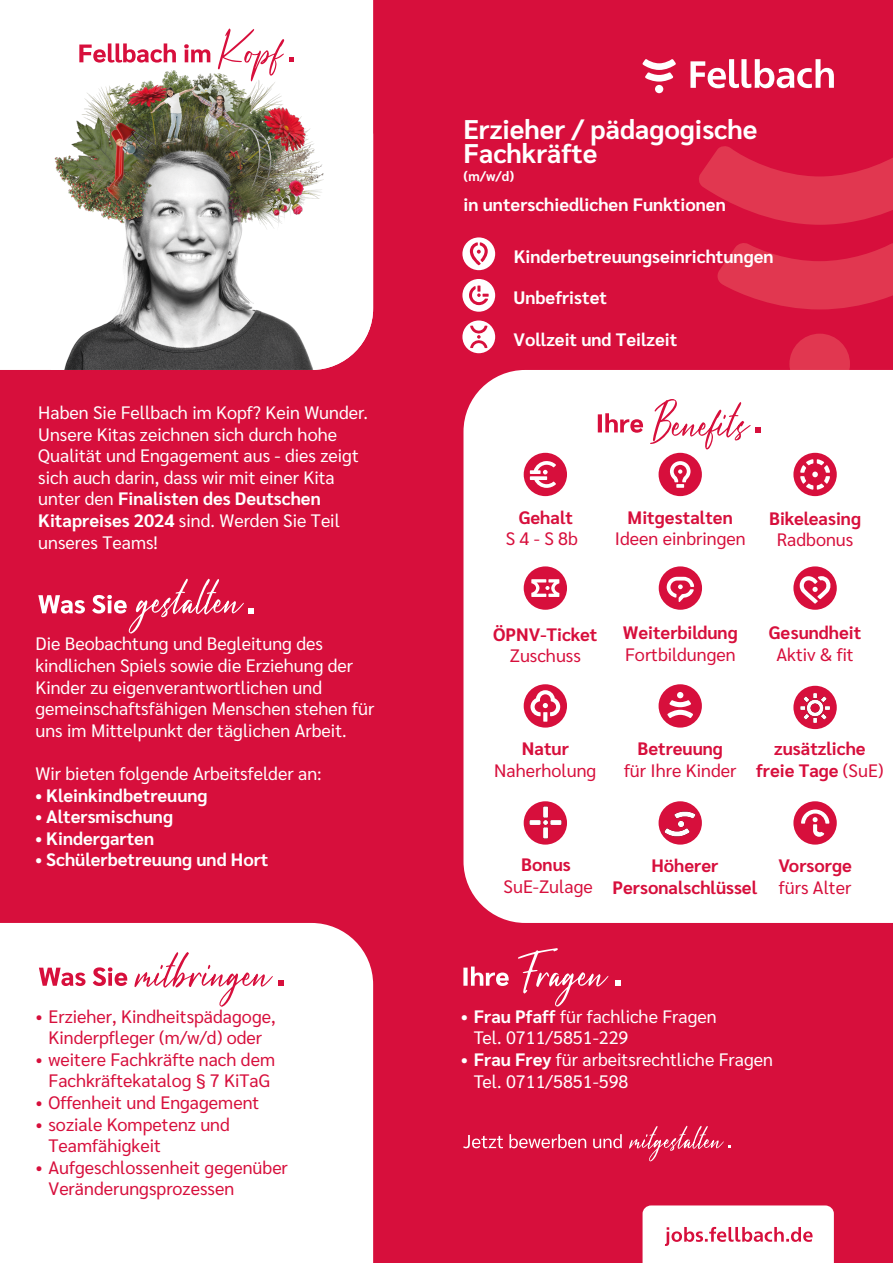
<style>
.page{position:relative;width:893px;height:1263px;background:#d70f3c}
.page>*{position:absolute;margin:0;border:0;box-sizing:border-box;transform-origin:0 0}
.t1{font:700 27px/24.3px "Sarabun";color:#fff}
.t2{font:18px/21.6px "Sarabun";color:#fff}
.t3{font:18px/21.6px "Sarabun";color:#d70f3c;text-align:center}
.t4{font:700 18px "Sarabun";color:#fff}
.t5{font:700 18px "Sarabun";color:#d70f3c}
.t6{font:18px "Sarabun";color:#d70f3c}
.t7{font:700 18px/21.6px "Sarabun";color:#d70f3c;text-align:center}
.t8{font:18px "Sarabun";color:#fff}
.t9{font:700 13.5px "Sarabun";color:#fff}
.s1{font-weight:700}
.s2{font-style:inherit}
.s3{font-weight:400}
</style>
<div class="page">
<div style="left:789px;top:334px;width:61px;height:60px;background:#e13750;border-radius:50%"></div>
<svg style="left:717px;top:243px;width:176px;height:66px"></svg>
<svg style="left:699px;top:146px;width:194px;height:79px"></svg>
<div style="left:463px;top:370px;width:430px;height:553px;background:#fff"></div>
<div style="left:0;top:0;width:373px;height:370px;background:#fff"></div>
<div style="left:0;top:923px;width:373px;height:340px;background:#fff"></div>
<svg style="left:643px;top:1205px;width:191px;height:58px;background:#fbeaee"></svg>
<div style="left:793px;top:566px;width:44px;height:44px;background:#d70f3c;border-radius:50%"></div>
<svg style="left:800px;top:576px;width:31px;height:28px"></svg>
<div style="left:524px;top:453px;width:43px;height:43px;background:#d70f3c;border-radius:50%"></div>
<svg style="left:530px;top:461px;width:26px;height:27px"></svg>
<div style="left:659px;top:453px;width:43px;height:43px;background:#d70f3c;border-radius:50%"></div>
<svg style="left:670px;top:461px;width:20px;height:27px"></svg>
<div style="left:659px;top:566px;width:43px;height:44px;background:#d70f3c;border-radius:50%"></div>
<svg style="left:667px;top:577px;width:27px;height:25px"></svg>
<div style="left:524px;top:566px;width:43px;height:44px;background:#d70f3c;border-radius:50%"></div>
<svg style="left:531px;top:579px;width:28px;height:18px"></svg>
<div style="left:793px;top:453px;width:44px;height:43px;background:#d70f3c;border-radius:50%"></div>
<svg style="left:800px;top:459px;width:30px;height:31px"></svg>
<div style="left:659px;top:684px;width:43px;height:44px;background:#d70f3c;border-radius:50%"></div>
<svg style="left:667px;top:692px;width:26px;height:26px"></svg>
<div style="left:524px;top:684px;width:43px;height:44px;background:#d70f3c;border-radius:50%"></div>
<svg style="left:543px;top:712px;width:4px;height:10px"></svg>
<svg style="left:530px;top:690px;width:30px;height:26px"></svg>
<div style="left:462px;top:320px;width:33px;height:33px;background:#fff;border-radius:50%"></div>
<svg style="left:470px;top:326px;width:17px;height:22px"></svg>
<div style="left:462px;top:279px;width:33px;height:33px;background:#fff;border-radius:50%"></div>
<svg style="left:469px;top:286px;width:20px;height:19px"></svg>
<div style="left:462px;top:237px;width:33px;height:33px;background:#fff;border-radius:50%"></div>
<svg style="left:470px;top:242px;width:18px;height:23px"></svg>
<svg style="left:79px;top:43px;width:131px;height:20px"></svg>
<svg style="left:218px;top:28px;width:76px;height:42px;background:#f8dae1"></svg>
<svg style="left:598px;top:413px;width:45px;height:20px"></svg>
<svg style="left:650px;top:399px;width:111px;height:51px;background:#f9dbe2"></svg>
<svg style="left:615px;top:980px;width:5px;height:6px"></svg>
<svg style="left:518px;top:948px;width:91px;height:58px"></svg>
<svg style="left:463px;top:966px;width:46px;height:20px"></svg>
<svg style="left:463px;top:1125px;width:267px;height:36px"></svg>
<svg style="left:134px;top:951px;width:149px;height:56px;background:#fae4e9"></svg>
<svg style="left:39px;top:967px;width:88px;height:19px"></svg>
<svg style="left:38px;top:578px;width:215px;height:55px"></svg>
<svg style="left:690px;top:59px;width:144px;height:29px"></svg>
<div style="left:655px;top:85px;width:8px;height:8px;background:#fff;border-radius:50%"></div>
<svg style="left:642px;top:59px;width:34px;height:23px"></svg>
<svg style="left:793px;top:686px;width:44px;height:43px"></svg>
<div style="left:793px;top:801px;width:44px;height:44px;background:#d70f3c;border-radius:50%"></div>
<svg style="left:801px;top:809px;width:28px;height:28px"></svg>
<img style="left:796px;top:689px;width:38px;height:38px">
<img style="left:656px;top:800px;width:49px;height:49px">
<img style="left:521px;top:799px;width:48px;height:48px">
<img style="left:51px;top:134px;width:322px;height:236px">
<img style="left:34px;top:70px;width:307px;height:175px">
<p class="t8" style="left:38px;top:402px;width:331px">Haben Sie Fellbach im Kopf? Kein Wunder.</p>
<p class="t2" style="left:38px;top:424px;width:322px">Unsere Kitas zeichnen sich durch hohe Qualität und Engagement aus - dies zeigt sich auch darin, dass wir mit einer Kita unter den <span class="s1">Finalisten des Deutschen Kitapreises 2024</span> sind. Werden Sie Teil unseres Teams!</p>
<p class="t2" style="left:35px;top:633px;width:340px">Die Beobachtung und Begleitung des kindlichen Spiels sowie die Erziehung der Kinder zu eigenverantwortlichen und gemeinschaftsfähigen Menschen stehen für uns im Mittelpunkt der täglichen Arbeit.</p>
<p class="t2" style="left:35px;top:763px;width:288px">Wir bieten folgende Arbeitsfelder an:</p>
<p class="t4" style="left:35px;top:785px;width:174px">• Kleinkindbetreuung</p>
<p class="t4" style="left:35px;top:806px;width:139px">• Altersmischung</p>
<p class="t4" style="left:35px;top:828px;width:120px">• Kindergarten</p>
<p class="t4" style="left:35px;top:850px;width:235px">• Schülerbetreuung und Hort</p>
<p class="t3" style="left:36px;top:1005px;width:241px"><span class="s2">•</span> Erzieher, Kindheitspädagoge,<br>Kinderpfleger (m/w/d) oder</p>
<p class="t3" style="left:36px;top:1049px;width:241px"><span class="s2">•</span> weitere Fachkräfte nach dem<br>Fachkräftekatalog § 7 KiTaG</p>
<p class="t3" style="left:36px;top:1092px;width:225px"><span class="s2">•</span> Offenheit und Engagement</p>
<p class="t3" style="left:48px;top:1113px;width:183px;text-align:left;text-indent:-13px"><span class="s2">•</span> soziale Kompetenz und<br>Teamfähigkeit</p>
<p class="t3" style="left:48px;top:1157px;width:241px;text-align:left;text-indent:-13px"><span class="s2">•</span> Aufgeschlossenheit gegenüber<br>Veränderungsprozessen</p>
<h1 class="t1" style="left:464px;top:117px;width:295px">Erzieher / pädagogische<br>Fachkräfte</h1>
<p class="t9" style="left:464px;top:168px;width:52px">(m/w/d)</p>
<p class="t4" style="left:464px;top:195px;width:264px">in unterschiedlichen Funktionen</p>
<p class="t4" style="left:514px;top:246px;width:261px">Kinderbetreuungseinrichtungen</p>
<p class="t4" style="left:513px;top:287px;width:95px">Unbefristet</p>
<p class="t4" style="left:513px;top:329px;width:165px">Vollzeit und Teilzeit</p>
<p class="t5" style="left:519px;top:507px;width:56px">Gehalt</p>
<p class="t3" style="left:506px;top:528px;width:74px">S 4 - S 8b</p>
<p class="t5" style="left:628px;top:507px;width:107px">Mitgestalten</p>
<p class="t6" style="left:615px;top:528px;width:132px">Ideen einbringen</p>
<p class="t5" style="left:769px;top:508px;width:93px">Bikeleasing</p>
<p class="t6" style="left:777px;top:530px;width:78px">Radbonus</p>
<p class="t5" style="left:493px;top:624px;width:106px">ÖPNV-Ticket</p>
<p class="t6" style="left:510px;top:645px;width:73px">Zuschuss</p>
<p class="t5" style="left:623px;top:622px;width:116px">Weiterbildung</p>
<p class="t6" style="left:625px;top:644px;width:112px">Fortbildungen</p>
<p class="t5" style="left:769px;top:622px;width:94px">Gesundheit</p>
<p class="t3" style="left:777px;top:644px;width:79px">Aktiv &amp; fit</p>
<p class="t5" style="left:522px;top:739px;width:48px">Natur</p>
<p class="t6" style="left:494px;top:760px;width:104px">Naherholung</p>
<p class="t5" style="left:637px;top:739px;width:87px">Betreuung</p>
<p class="t6" style="left:624px;top:760px;width:114px">für Ihre Kinder</p>
<p class="t7" style="left:756px;top:738px;width:129px">zusätzliche freie Tage <span class="s3">(SuE)</span></p>
<p class="t7" style="left:521px;top:854px;width:51px">Bonus</p>
<p class="t3" style="left:503px;top:876px;width:91px">SuE-Zulage</p>
<p class="t7" style="left:613px;top:855px;width:146px">Höherer<br>Personalschlüssel</p>
<p class="t5" style="left:778px;top:856px;width:75px">Vorsorge</p>
<p class="t6" style="left:779px;top:877px;width:74px">fürs Alter</p>
<p class="t2" style="left:474px;top:1006px;width:244px;text-indent:-13px"><span class="s1">• Frau</span> <span class="s1">Pfaff</span> für fachliche Fragen<br><span class="s2">Tel. 0711/5851-2</span>29</p>
<p class="t2" style="left:474px;top:1049px;width:301px;text-indent:-13px"><span class="s1">• Frau</span> <span class="s1">Frey</span> für arbeitsrechtliche Fragen<br><span class="s2">Tel. 0711/5851-598</span></p>
</div>
